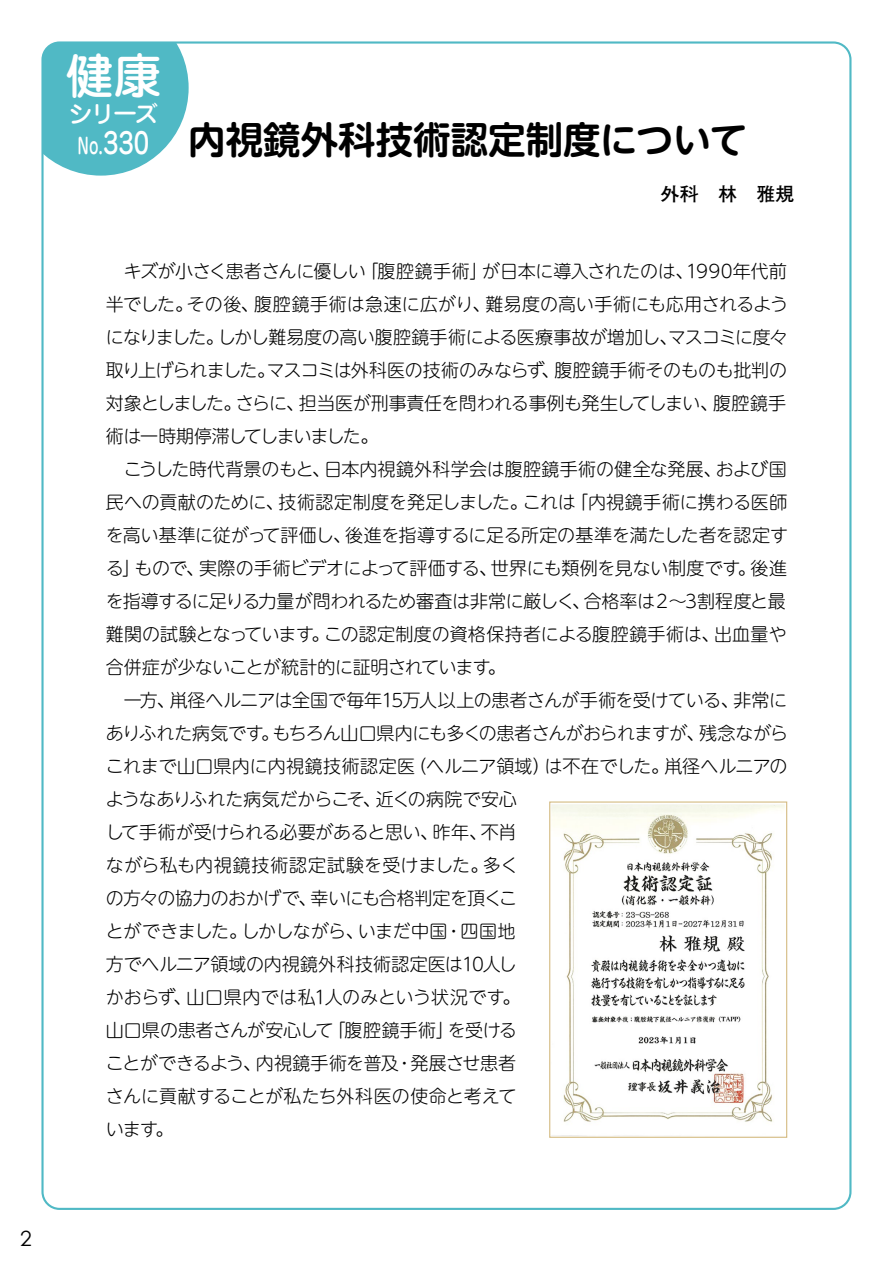
<style>
.page{position:relative;width:893px;height:1263px;background:#fff}
.page>*{position:absolute;margin:0;border:0;box-sizing:border-box;transform-origin:0 0}
.t1{font:500 48px "Jun 34";color:#fff}
.t2{font:700 37.5px "UD Shin M Go Pr 6 N De";color:#000}
.t3{font:500 24px "Jun 34";color:#fff}
.t4{font:500 21.6px "Jun 34 Pro";color:#fff;scale:.7 1}
.t5{font:21px "Century Gothic";color:#000}
.t6{font:700 18.75px "Futo Go B101 Pr 6 N";color:#000}
.t7{font:300 18px/33px "UD Shin M Go Pr 6 N";letter-spacing:-.015em;color:#000}
.s1{font-size:28.8px}
</style>
<div class="page">
<svg style="left:44px;top:44px;width:145px;height:132px;background:#65c1cc"></svg>
<img style="left:551px;top:804px;width:234px;height:332px">
<div style="left:549px;top:801px;width:238px;height:337px;border:1px solid #d4bb82"></div>
<h1 class="t1" style="left:66px;top:44px;width:97px">健康</h1>
<h3 class="t3" style="left:69px;top:98px;width:91px">シリーズ</h3>
<p class="t4" style="left:78px;top:128px;width:104px">No.<span class="s1">330</span></p>
<h2 class="t2" style="left:188px;top:108px;width:561px">内視鏡外科技術認定制度について</h2>
<p class="t6" style="left:661px;top:179px;width:135px">外科　林　雅規</p>
<p class="t7" style="left:106px;top:253px;width:684px;text-align:justify;text-indent:18px">キズが小さく患者さんに優しい「腹腔鏡手術」が日本に導入されたのは、1990年代前半でした。その後、腹腔鏡手術は急速に広がり、難易度の高い手術にも応用されるようになりました。しかし難易度の高い腹腔鏡手術による医療事故が増加し、マスコミに度々取り上げられました。マスコミは外科医の技術のみならず、腹腔鏡手術そのものも批判の対象としました。さらに、担当医が刑事責任を問われる事例も発生してしまい、腹腔鏡手術は一時期停滞してしまいました。</p>
<p class="t7" style="left:106px;top:451px;width:684px;text-indent:18px">こうした時代背景のもと、日本内視鏡外科学会は腹腔鏡手術の健全な発展、および国民への貢献のために、技術認定制度を発足しました。これは「内視鏡手術に携わる医師を高い基準に従がって評価し、後進を指導するに足る所定の基準を満たした者を認定する」もので、実際の手術ビデオによって評価する、世界にも類例を見ない制度です。後進を指導するに足りる力量が問われるため審査は非常に厳しく、合格率は２～3割程度と最難関の試験となっています。この認定制度の資格保持者による腹腔鏡手術は、出血量や合併症が少ないことが統計的に証明されています。</p>
<p class="t7" style="left:106px;top:682px;width:684px;text-indent:18px">一方、鼡径ヘルニアは全国で毎年15万人以上の患者さんが手術を受けている、非常にありふれた病気です。もちろん山口県内にも多くの患者さんがおられますが、残念ながらこれまで山口県内に内視鏡技術認定医（ヘルニア領域）は不在でした。鼡径ヘルニアのようなありふれた病気だからこそ、近くの病院で安心<br>して手術が受けられる必要があると思い、昨年、不肖<br>ながら私も内視鏡技術認定試験を受けました。多く<br>の方々の協力のおかげで、幸いにも合格判定を頂くこ<br>とができました。しかしながら、いまだ中国・四国地<br>方でヘルニア領域の内視鏡外科技術認定医は10人し<br>かおらず、山口県内では私1人のみという状況です。<br>山口県の患者さんが安心して「腹腔鏡手術」を受ける<br>ことができるよう、内視鏡手術を普及・発展させ患者<br>さんに貢献することが私たち外科医の使命と考えて<br>います。</p>
<p class="t5" style="left:20px;top:1225px;width:13px">2</p>
</div>
